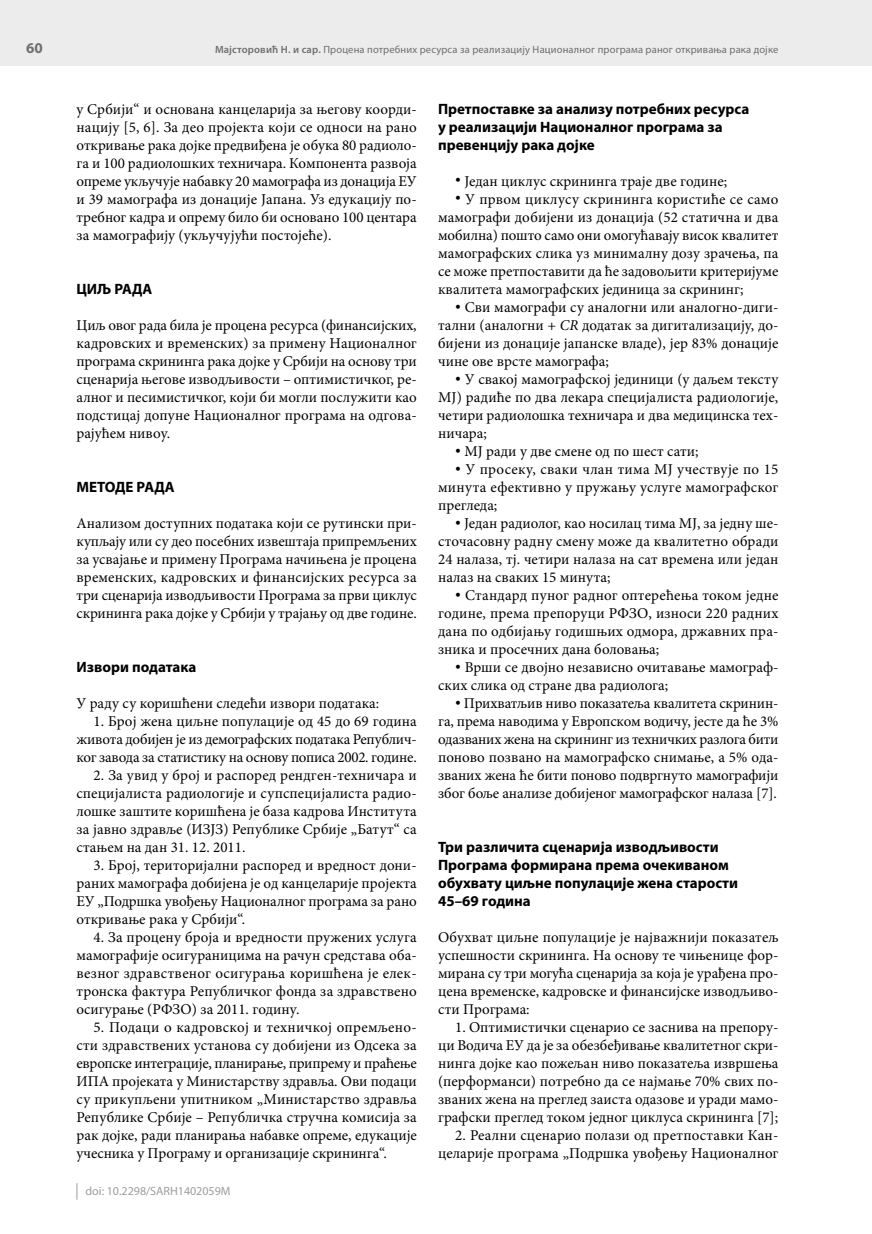
<style>
.page{position:relative;width:872px;height:1234px;background:#fff}
.page>*{position:absolute;margin:0;border:0;box-sizing:border-box;transform-origin:0 0}
.t1{font:15px/18px "Minion Pro";color:#000;text-align:justify}
.t2{font:700 15px/18px "Myriad Pro";color:#000}
.t3{font:700 15px "Myriad Pro";color:#6f6f6e}
.t4{font:12px "Myriad Pro";color:#9c9d9d}
.t5{font:10.5px "Myriad Pro";letter-spacing:.015em;color:#6f6f6e}
.s1{font-weight:600}
.s2{font-style:italic}
</style>
<div class="page">
<div style="left:0;top:0;width:872px;height:66px;background:#ececed"></div>
<svg style="left:77px;top:1183px;width:1px;height:16px"></svg>
<p class="t3" style="left:26px;top:40px;width:18px">60</p>
<p class="t5" style="left:215px;top:44px;width:565px"><span class="s1">Мајсторовић Н. и сар.</span> Процена потребних ресурса за реализацију Националног програма раног откривања рака дојке</p>
<p class="t1" style="left:76px;top:100px;width:342px">у Србији“ и основана канцеларија за његову коорди&shy;нацију [5, 6]. За део пројекта који се односи на рано откривање рака дојке предвиђена је обука 80 радиоло&shy;га и 100 радиолошких техничара. Компонента развоја опреме укључује набавку 20 мамографа из донација ЕУ и 39 мамографа из донације Јапана. Уз едукацију по&shy;требног кадра и опрему било би основано 100 центара за мамографију (укључујући постојеће).</p>
<p class="t2" style="left:76px;top:280px;width:78px">ЦИЉ РАДА</p>
<p class="t1" style="left:76px;top:316px;width:342px">Циљ овог рада била је процена ресурса (финансијских, кадровских и временских) за примену Националног програма скрининга рака дојке у Србији на основу три сценарија његове изводљивости – оптимистичког, ре&shy;алног и песимистичког, који би могли послужити као подстицај допуне Националног програма на одгова&shy;рајућем нивоу.</p>
<p class="t2" style="left:76px;top:478px;width:100px">МЕТОДЕ РАДА</p>
<p class="t1" style="left:76px;top:514px;width:342px">Анализом доступних података који се рутински при&shy;купљају или су део посебних извештаја припремљених за усвајање и примену Програма начињена је процена временских, кадровских и финансијских ресурса за три сценарија изводљивости Програма за први циклус скрининга рака дојке у Србији у трајању од две године.</p>
<p class="t2" style="left:76px;top:658px;width:121px">Извори података</p>
<p class="t1" style="left:76px;top:694px;width:304px">У раду су коришћени следећи извори података:</p>
<p class="t1" style="left:76px;top:712px;width:342px;text-indent:17px">1. Број жена циљне популације од 45 до 69 година живота добијен је из демографских података Републич&shy;ког завода за статистику на основу пописа 2002. године.</p>
<p class="t1" style="left:76px;top:766px;width:342px;text-indent:17px">2. За увид у број и распоред рендген-техничара и специјалиста радиологије и супспецијалиста радио&shy;лошке заштите коришћена је база кадрова Института за јавно здравље (ИЗЈЗ) Републике Србије „Батут“ са стањем на дан 31. 12. 2011.</p>
<p class="t1" style="left:76px;top:856px;width:342px;text-indent:17px">3. Број, територијални распоред и вредност дони&shy;раних мамографа добијена је од канцеларије пројекта ЕУ „Подршка увођењу Националног програма за рано откривање рака у Србији“.</p>
<p class="t1" style="left:76px;top:928px;width:342px;text-indent:17px">4. За процену броја и вредности пружених услуга мамографије осигураницима на рачун средстава оба&shy;везног здравственог осигурања коришћена је елек&shy;тронска фактура Републичког фонда за здравствено осигурање (РФЗО) за 2011. годину.</p>
<p class="t1" style="left:76px;top:1018px;width:342px;text-indent:17px">5. Подаци о кадровској и техничкој опремљено&shy;сти здравствених установа су добијени из Одсека за европске интеграције, планирање, припрему и праћење ИПА пројеката у Министарству здравља. Ови подаци су прикупљени упитником „Министарство здравља Републике Србије – Републичка стручна комисија за рак дојке, ради планирања набавке опреме, едукације учесника у Програму и организације скрининга“.</p>
<p class="t4" style="left:86px;top:1184px;width:147px">doi: 10.2298/SARH1402059M</p>
<p class="t2" style="left:438px;top:100px;width:313px">Претпоставке за анализу потребних ресурса у реализацији Националног програма за превенцију рака дојке</p>
<p class="t1" style="left:455px;top:172px;width:273px">• Један циклус скрининга траје две године;</p>
<p class="t1" style="left:438px;top:190px;width:342px;text-indent:17px">• У првом циклусу скрининга користиће се само мамографи добијени из донација (52 статична и два мобилна) пошто само они омогућавају висок квалитет мамографских слика уз минималну дозу зрачења, па се може претпоставити да ће задовољити критеријуме квалитета мамографских јединица за скрининг;</p>
<p class="t1" style="left:438px;top:298px;width:342px;text-indent:17px">• Сви мамографи су аналогни или аналогно-диги&shy;тални (аналогни + <span class="s2">CR</span> додатак за дигитализацију, до&shy;бијени из донације јапанске владе), јер 83% донације чине ове врсте мамографа;</p>
<p class="t1" style="left:438px;top:370px;width:342px;text-indent:17px">• У свакој мамографској јединици (у даљем тексту МЈ) радиће по два лекара специјалиста радиологије, четири радиолошка техничара и два медицинска тех&shy;ничара;</p>
<p class="t1" style="left:455px;top:442px;width:245px">• МЈ ради у две смене од по шест сати;</p>
<p class="t1" style="left:438px;top:460px;width:342px;text-indent:17px">• У просеку, сваки члан тима МЈ учествује по 15 минута ефективно у пружању услуге мамографског прегледа;</p>
<p class="t1" style="left:438px;top:514px;width:342px;text-indent:17px">• Један радиолог, као носилац тима МЈ, за једну ше&shy;сточасовну радну смену може да квалитетно обради 24 налаза, тј. четири налаза на сат времена или један налаз на сваких 15 минута;</p>
<p class="t1" style="left:438px;top:586px;width:342px;text-indent:17px">• Стандард пуног радног оптерећења током једне године, према препоруци РФЗО, износи 220 радних дана по одбијању годишњих одмора, државних пра&shy;зника и просечних дана боловања;</p>
<p class="t1" style="left:438px;top:658px;width:342px;text-indent:17px">• Врши се двојно независно очитавање мамограф&shy;ских слика од стране два радиолога;</p>
<p class="t1" style="left:438px;top:694px;width:342px;text-indent:17px">• Прихватљив ниво показатеља квалитета скринин&shy;га, према наводима у Европском водичу, јесте да ће 3% одазваних жена на скрининг из техничких разлога бити поново позвано на мамографско снимање, а 5% ода&shy;званих жена ће бити поново подвргнуто мамографији због боље анализе добијеног мамографског налаза [7].</p>
<p class="t2" style="left:438px;top:838px;width:301px">Три различита сценарија изводљивости<br>Програма формирана према очекиваном обухвату циљне популације жена старости<br>45–69 година</p>
<p class="t1" style="left:438px;top:928px;width:342px">Обухват циљне популације је најважнији показатељ успешности скрининга. На основу те чињенице фор&shy;мирана су три могућа сценарија за која је урађена про&shy;цена временске, кадровске и финансијске изводљиво&shy;сти Програма:</p>
<p class="t1" style="left:438px;top:1018px;width:342px;text-indent:17px">1. Оптимистички сценарио се заснива на препору&shy;ци Водича ЕУ да је за обезбеђивање квалитетног скри&shy;нинга дојке као пожељан ниво показатеља извршења (перформанси) потребно да се најмање 70% свих по&shy;званих жена на преглед заиста одазове и уради мамо&shy;графски преглед током једног циклуса скрининга [7];</p>
<p class="t1" style="left:438px;top:1126px;width:342px;text-align:right">2. Реални сценарио полази од претпоставки Кан&shy;целарије програма „Подршка увођењу Националног</p>
</div>
